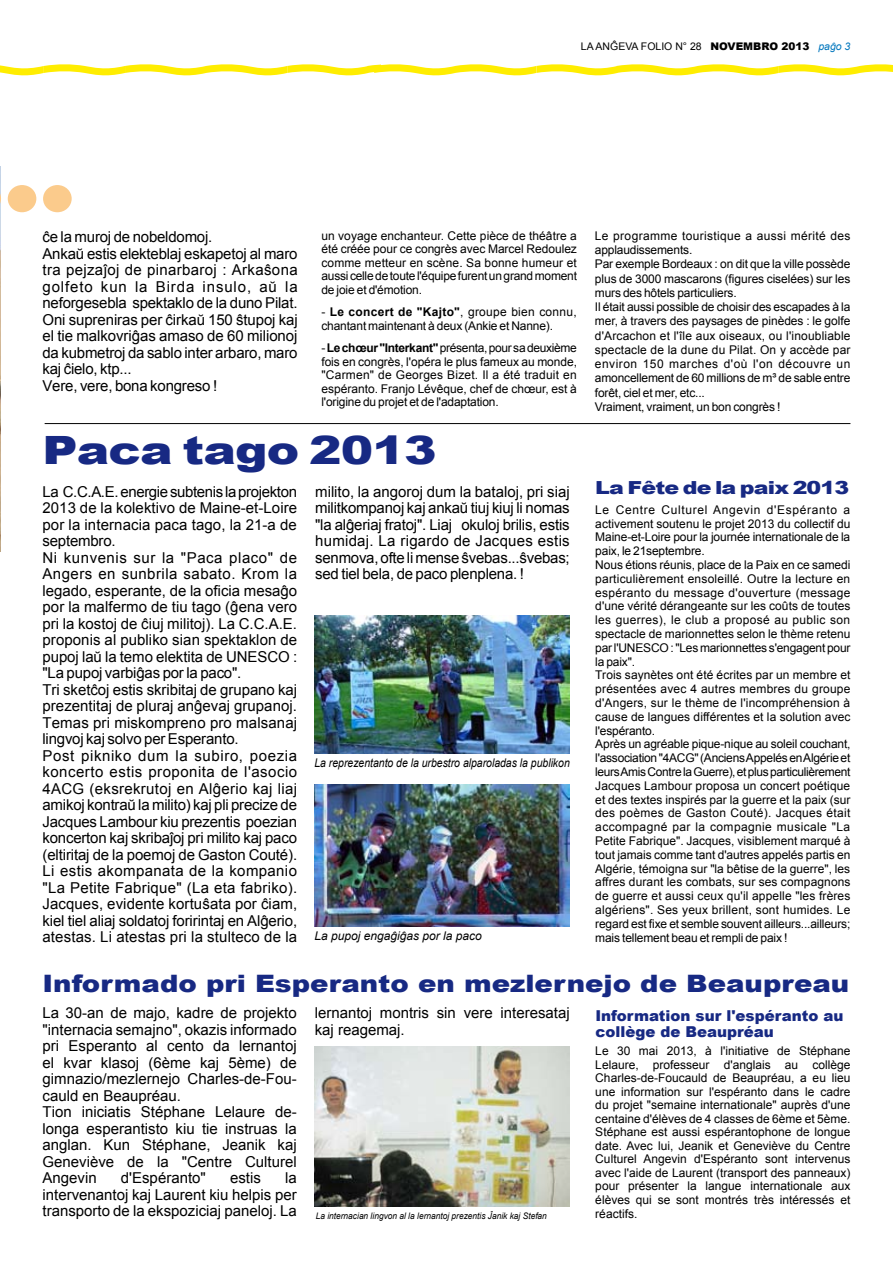
<style>
.page{position:relative;width:893px;height:1263px;background:#fff}
.page>*{position:absolute;margin:0;border:0;box-sizing:border-box;transform-origin:0 0}
.t1{font:112.5px "Cooper Black Std";color:#fbcb8c;scale:1.05 1}
.t2{font:900 39px "Arial";letter-spacing:-.015em;color:#172983;scale:1.25 1}
.t3{font:900 24px "Arial";color:#172983;scale:1.15 1}
.t4{font:900 18px "Arial";letter-spacing:-.035em;color:#172983;scale:1.23 1}
.t5{font:15px/16.5px "Arial";color:#000}
.t6{font:900 15px/16.5px "Arial";color:#172983}
.t7{font:12px/13.8px "Arial";color:#000;text-align:justify}
.t8{font:italic 12px "Arial";color:#000;scale:.87 1}
.t9{font:italic 12px "Arial";color:#000}
.t10{font:10.5px "Arial";color:#000}
.t11{font:italic 9px "Arial";color:#000;scale:.93 1}
.s1{font-weight:900}
.s2{font-style:italic;color:#0076bd}
.s3{font-weight:700}
</style>
<div class="page">
<img style="left:0;top:167px;width:1px;height:385px">
<hr style="left:45px;top:423px;width:805px;height:1px;background:#000">
<img style="left:315px;top:1046px;width:255px;height:160px">
<img style="left:314px;top:785px;width:256px;height:141px">
<img style="left:314px;top:615px;width:256px;height:138px">
<svg style="left:0;top:64px;width:893px;height:12px"></svg>
<p class="t10" style="left:581px;top:40px;width:271px">LA ANĜEVA FOLIO N° 28 <span class="s1">NOVEMBRO 2013</span> <span class="s2">paĝo 3</span></p>
<h1 class="t1" style="left:4px;top:103px;width:71px">..</h1>
<p class="t5" style="left:43px;top:229px;width:257px">ĉe la muroj de nobeldomoj.<br>Ankaŭ estis elekteblaj eskapetoj al maro tra pejzaĵoj de pinarbaroj : Arkaŝona golfeto kun la Birda insulo, aŭ la neforgesebla spektaklo de la duno Pilat.<br>Oni supreniras per ĉirkaŭ 150 ŝtupoj kaj el tie malkovriĝas amaso de 60 milionoj da kubmetroj da sablo inter arbaro, maro kaj ĉielo, ktp...<br>Vere, vere, bona kongreso !</p>
<p class="t7" style="left:321px;top:229px;width:257px">un voyage enchanteur. Cette pièce de théâtre a été créée pour ce congrès avec Marcel Redoulez comme metteur en scène. Sa bonne humeur et aussi celle de toute l'équipe furent un grand moment de joie et d'émotion.</p>
<p class="t7" style="left:321px;top:305px;width:257px">- <span class="s3">Le concert de "Kajto"</span>, groupe bien connu, chantant maintenant à deux (Ankie et Nanne).</p>
<p class="t7" style="left:321px;top:341px;width:257px">- <span class="s3">Le chœur "Interkant"</span> présenta, pour sa deuxième fois en congrès, l'opéra le plus fameux au monde, "Carmen" de Georges Bizet. Il a été traduit en espéranto. Franjo Lévêque, chef de chœur, est à l'origine du projet et de l'adaptation.</p>
<p class="t7" style="left:595px;top:229px;width:257px;line-height:14.2px;text-align:left">Le programme touristique a aussi mérité des applaudissements.<br>Par exemple Bordeaux : on dit que la ville possède plus de 3000 mascarons (figures ciselées) sur les murs des hôtels particuliers.<br>Il était aussi possible de choisir des escapades à la mer, à travers des paysages de pinèdes : le golfe d'Arcachon et l'île aux oiseaux, ou l'inoubliable spectacle de la dune du Pilat. On y accède par environ 150 marches d'où l'on découvre un amoncellement de 60 millions de m³ de sable entre forêt, ciel et mer, etc...<br>Vraiment, vraiment, un bon congrès !</p>
<h2 class="t2" style="left:43px;top:422px;width:317px">Paca tago 2013</h2>
<p class="t5" style="left:43px;top:483px;width:256px">La C.C.A.E. energie subtenis la projekton 2013 de la kolektivo de Maine-et-Loire por la internacia paca tago, la 21-a de septembro.<br>Ni kunvenis sur la "Paca placo" de Angers en sunbrila sabato. Krom la legado, esperante, de la oficia mesaĝo por la malfermo de tiu tago (ĝena vero pri la kostoj de ĉiuj militoj). La C.C.A.E. proponis al publiko sian spektaklon de pupoj laŭ la temo elektita de UNESCO : "La pupoj varbiĝas por la paco".<br>Tri sketĉoj estis skribitaj de grupano kaj prezentitaj de pluraj anĝevaj grupanoj.<br>Temas pri miskompreno pro malsanaj lingvoj kaj solvo per Esperanto.<br>Post pikniko dum la subiro, poezia koncerto estis proponita de l'asocio 4ACG (eksrekrutoj en Alĝerio kaj liaj amikoj kontraŭ la milito) kaj pli precize de Jacques Lambour kiu prezentis poezian koncerton kaj skribaĵoj pri milito kaj paco (eltiritaj de la poemoj de Gaston Couté).<br>Li estis akompanata de la kompanio "La Petite Fabrique" (La eta fabriko).<br>Jacques, evidente kortuŝata por ĉiam, kiel tiel aliaj soldatoj foririntaj en Alĝerio, atestas. Li atestas pri la stulteco de la</p>
<p class="t5" style="left:315px;top:483px;width:256px;text-align:justify">milito, la angoroj dum la bataloj, pri siaj militkompanoj kaj ankaŭ tiuj kiuj li nomas "la alĝeriaj fratoj". Liaj okuloj brilis, estis humidaj. La rigardo de Jacques estis senmova, ofte li mense ŝvebas...ŝvebas; sed tiel bela, de paco plenplena. !</p>
<p class="t8" style="left:314px;top:754px;width:295px">La reprezentanto de la urbestro alparoladas la publikon</p>
<p class="t9" style="left:314px;top:928px;width:169px">La pupoj engaĝiĝas por la paco</p>
<h3 class="t4" style="left:595px;top:475px;width:208px">La Fête de la paix 2013</h3>
<p class="t7" style="left:595px;top:503px;width:257px;text-align:left">Le Centre Culturel Angevin d'Espéranto a activement soutenu le projet 2013 du collectif du Maine-et-Loire pour la journée internationale de la paix, le 21septembre.<br>Nous étions réunis, place de la Paix en ce samedi particulièrement ensoleillé. Outre la lecture en espéranto du message d'ouverture (message d'une vérité dérangeante sur les coûts de toutes les guerres), le club a proposé au public son spectacle de marionnettes selon le thème retenu par l'UNESCO : "Les marionnettes s'engagent pour la paix".<br>Trois saynètes ont été écrites par un membre et présentées avec 4 autres membres du groupe d'Angers, sur le thème de l'incompréhension à cause de langues différentes et la solution avec l'espéranto.<br>Après un agréable pique-nique au soleil couchant, l'association "4ACG" (Anciens Appelés en Algérie et leurs Amis Contre la Guerre), et plus particulièrement Jacques Lambour proposa un concert poétique et des textes inspirés par la guerre et la paix (sur des poèmes de Gaston Couté). Jacques était accompagné par la compagnie musicale "La Petite Fabrique". Jacques, visiblement marqué à tout jamais comme tant d'autres appelés partis en Algérie, témoigna sur "la bêtise de la guerre", les affres durant les combats, sur ses compagnons de guerre et aussi ceux qu'il appelle "les frères algériens". Ses yeux brillent, sont humides. Le regard est fixe et semble souvent ailleurs...ailleurs; mais tellement beau et rempli de paix !</p>
<h3 class="t3" style="left:43px;top:966px;width:703px">Informado pri Esperanto en mezlernejo de Beaupreau</h3>
<p class="t5" style="left:315px;top:1005px;width:257px">lernantoj montris sin vere interesataj kaj reagemaj.</p>
<p class="t6" style="left:595px;top:1007px;width:250px">Information sur l'espéranto au collège de Beaupréau</p>
<p class="t7" style="left:595px;top:1044px;width:257px">Le 30 mai 2013, à l'initiative de Stéphane Lelaure, professeur d'anglais au collège Charles-de-Foucauld de Beaupréau, a eu lieu une information sur l'espéranto dans le cadre du projet "semaine internationale" auprès d'une centaine d'élèves de 4 classes de 6ème et 5ème.<br>Stéphane est aussi espérantophone de longue date. Avec lui, Jeanik et Geneviève du Centre Culturel Angevin d'Espéranto sont intervenus avec l'aide de Laurent (transport des panneaux) pour présenter la langue internationale aux élèves qui se sont montrés très intéressés et réactifs.</p>
<p class="t5" style="left:43px;top:1005px;width:256px">La 30-an de majo, kadre de projekto "internacia semajno", okazis informado pri Esperanto al cento da lernantoj el kvar klasoj (6ème kaj 5ème) de gimnazio/mezlernejo Charles-de-Fou&shy;cauld en Beaupréau.<br>Tion iniciatis Stéphane Lelaure de&shy;longa esperantisto kiu tie instruas la anglan. Kun Stéphane, Jeanik kaj<br>Geneviève de la "Centre Culturel<br>Angevin</p>
<p class="t5" style="left:121px;top:1170px;width:86px">d'Espéranto"</p>
<p class="t5" style="left:230px;top:1170px;width:32px">estis</p>
<p class="t5" style="left:43px;top:1170px;width:256px;text-align:justify;text-indent:243px">la intervenantoj kaj Laurent kiu helpis per transporto de la ekspoziciaj paneloj. La</p>
<p class="t11" style="left:316px;top:1209px;width:250px">La internacian lingvon al la lernantoj prezentis Ĵanik kaj Stefan</p>
</div>
